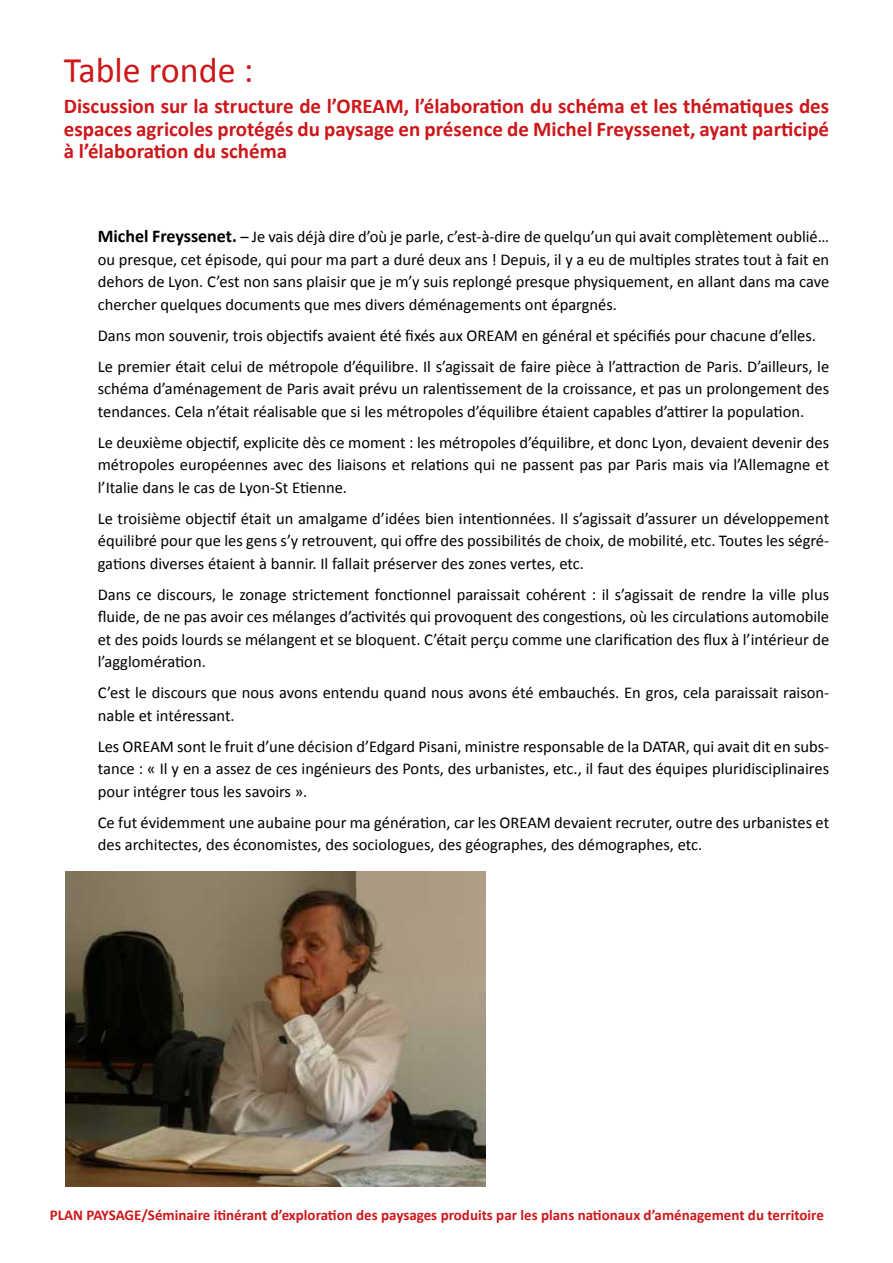
<style>
.page{position:relative;width:893px;height:1263px;background:#fff}
.page>*{position:absolute;margin:0;border:0;box-sizing:border-box;transform-origin:0 0}
.t1{font:36px "Calibri";color:#cd171a}
.t2{font:700 21px/22.5px "Calibri";color:#cd171a;text-align:justify}
.t3{font:16.5px/22.5px "Calibri";color:#000;text-align:justify}
.t4{font:700 15px "Calibri";color:#cd171a}
.s1{font-weight:700;font-size:18px}
</style>
<div class="page">
<img style="left:66px;top:872px;width:419px;height:314px">
<h1 class="t1" style="left:64px;top:48px;width:191px">Table ronde :</h1>
<p class="t2" style="left:64px;top:95px;width:767px">Discussion sur la structure de l’OREAM, l’élaboration du schéma et les thématiques des espaces agricoles protégés du paysage en présence de Michel Freyssenet, ayant participé à l’élaboration du schéma</p>
<p class="t3" style="left:98px;top:225px;width:733px"><span class="s1">Michel Freyssenet.</span> – Je vais déjà dire d’où je parle, c’est-à-dire de quelqu’un qui avait complètement oublié… ou presque, cet épisode, qui pour ma part a duré deux ans ! Depuis, il y a eu de multiples strates tout à fait en dehors de Lyon. C’est non sans plaisir que je m’y suis replongé presque physiquement, en allant dans ma cave chercher quelques documents que mes divers déménagements ont épargnés.</p>
<p class="t3" style="left:98px;top:320px;width:733px;line-height:31px">Dans mon souvenir, trois objectifs avaient été fixés aux OREAM en général et spécifiés pour chacune d’elles.<br>Le premier était celui de métropole d’équilibre. Il s’agissait de faire pièce à l’attraction de Paris. D’ailleurs, le</p>
<p class="t3" style="left:98px;top:377px;width:733px">schéma d’aménagement de Paris avait prévu un ralentissement de la croissance, et pas un prolongement des tendances. Cela n’était réalisable que si les métropoles d’équilibre étaient capables d’attirer la population.</p>
<p class="t3" style="left:98px;top:431px;width:733px">Le deuxième objectif, explicite dès ce moment : les métropoles d’équilibre, et donc Lyon, devaient devenir des métropoles européennes avec des liaisons et relations qui ne passent pas par Paris mais via l’Allemagne et l’Italie dans le cas de Lyon-St Etienne.</p>
<p class="t3" style="left:98px;top:507px;width:733px">Le troisième objectif était un amalgame d’idées bien intentionnées. Il s’agissait d’assurer un développement équilibré pour que les gens s’y retrouvent, qui offre des possibilités de choix, de mobilité, etc. Toutes les ségré&shy;gations diverses étaient à bannir. Il fallait préserver des zones vertes, etc.</p>
<p class="t3" style="left:98px;top:583px;width:733px">Dans ce discours, le zonage strictement fonctionnel paraissait cohérent : il s’agissait de rendre la ville plus fluide, de ne pas avoir ces mélanges d’activités qui provoquent des congestions, où les circulations automobile et des poids lourds se mélangent et se bloquent. C’était perçu comme une clarification des flux à l’intérieur de l’agglomération.</p>
<p class="t3" style="left:98px;top:681px;width:733px">C’est le discours que nous avons entendu quand nous avons été embauchés. En gros, cela paraissait raison&shy;nable et intéressant.</p>
<p class="t3" style="left:98px;top:735px;width:733px">Les OREAM sont le fruit d’une décision d’Edgard Pisani, ministre responsable de la DATAR, qui avait dit en subs&shy;tance : « Il y en a assez de ces ingénieurs des Ponts, des urbanistes, etc., il faut des équipes pluridisciplinaires pour intégrer tous les savoirs ».</p>
<p class="t3" style="left:98px;top:811px;width:733px">Ce fut évidemment une aubaine pour ma génération, car les OREAM devaient recruter, outre des urbanistes et des architectes, des économistes, des sociologues, des géographes, des démographes, etc.</p>
<p class="t4" style="left:50px;top:1206px;width:776px">PLAN PAYSAGE/Séminaire itinérant d’exploration des paysages produits par les plans nationaux d’aménagement du territoire</p>
</div>
